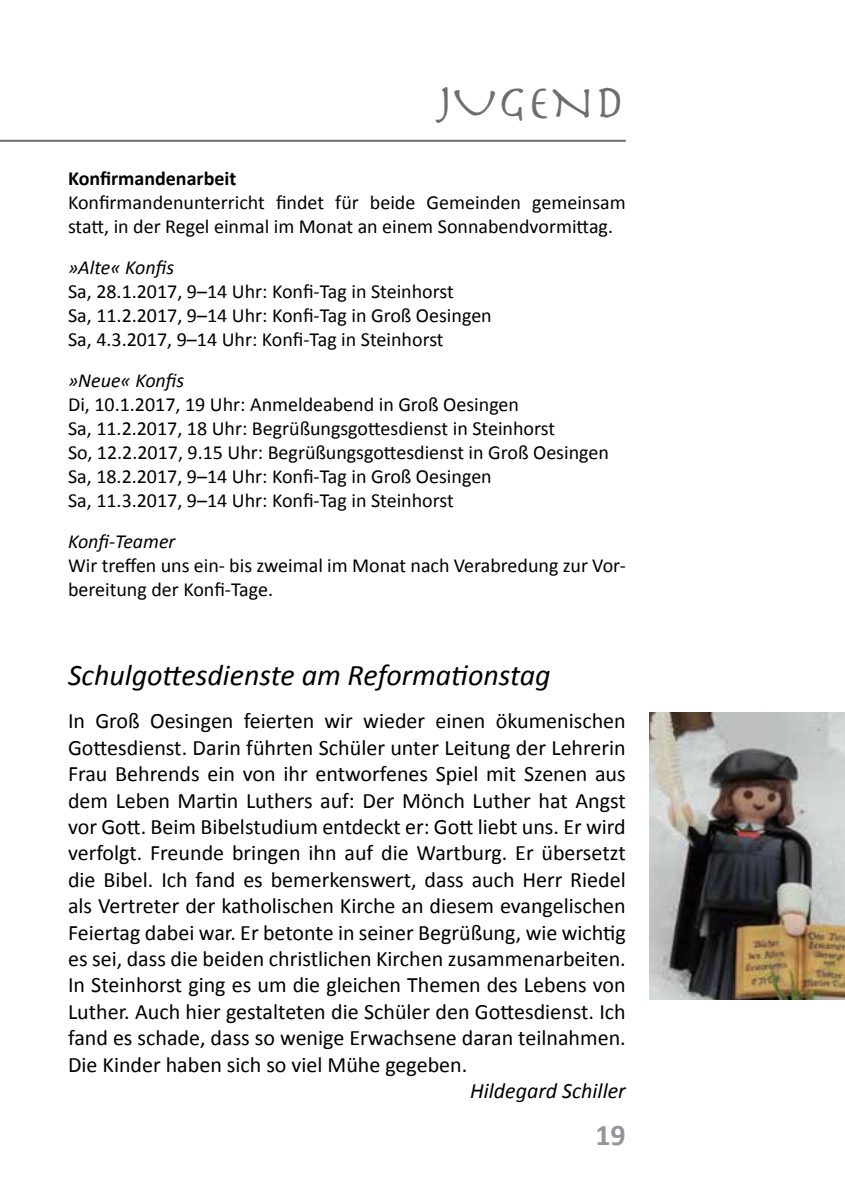
<style>
.page{position:relative;width:845px;height:1202px;background:#fff}
.page>*{position:absolute;margin:0;border:0;box-sizing:border-box;transform-origin:0 0}
.t1{font:48px "Herculanum";color:#6d6e71}
.t2{font:italic 30px "Calibri";color:#000}
.t3{font:700 30px "Calibri";color:#939598}
.t4{font:22px/26.4px "Calibri";color:#000;text-align:justify}
.t5{font:italic 22px "Calibri";color:#000}
.t6{font:20px/24px "Calibri";color:#000}
.t7{font:italic 20px "Calibri";color:#000}
.t8{font:700 20px "Calibri";color:#000}
</style>
<div class="page">
<hr style="left:0;top:140px;width:626px;height:2px;background:#6d6e71">
<img style="left:650px;top:712px;width:195px;height:287px">
<h1 class="t1" style="left:437px;top:71px;width:190px">JUGEND</h1>
<p class="t8" style="left:68px;top:166px;width:170px">Konfirmandenarbeit</p>
<p class="t6" style="left:68px;top:191px;width:559px">Konfirmandenunterricht findet für beide Gemeinden gemeinsam statt, in der Regel einmal im Monat an einem Sonnabendvormittag.</p>
<p class="t7" style="left:68px;top:254px;width:108px">»Alte« Konfis</p>
<p class="t6" style="left:68px;top:280px;width:425px">Sa, 28.1.2017, 9–14 Uhr: Konfi-Tag in Steinhorst<br>Sa, 11.2.2017, 9–14 Uhr: Konfi-Tag in Groß Oesingen<br>Sa, 4.3.2017, 9–14 Uhr: Konfi-Tag in Steinhorst</p>
<p class="t7" style="left:68px;top:367px;width:118px">»Neue« Konfis</p>
<p class="t6" style="left:68px;top:393px;width:542px">Di, 10.1.2017, 19 Uhr: Anmeldeabend in Groß Oesingen<br>Sa, 11.2.2017, 18 Uhr: Begrüßungsgottesdienst in Steinhorst<br>So, 12.2.2017, 9.15 Uhr: Begrüßungsgottesdienst in Groß Oesingen Sa, 18.2.2017, 9–14 Uhr: Konfi-Tag in Groß Oesingen<br>Sa, 11.3.2017, 9–14 Uhr: Konfi-Tag in Steinhorst</p>
<p class="t7" style="left:68px;top:528px;width:109px">Konfi-Teamer</p>
<p class="t6" style="left:68px;top:554px;width:559px">Wir treffen uns ein- bis zweimal im Monat nach Verabredung zur Vor&shy;bereitung der Konfi-Tage.</p>
<h2 class="t2" style="left:68px;top:654px;width:484px">Schulgottesdienste am Reformationstag</h2>
<p class="t4" style="left:68px;top:708px;width:559px">In Groß Oesingen feierten wir wieder einen ökumenischen Gottesdienst. Darin führten Schüler unter Leitung der Lehrerin Frau Behrends ein von ihr entworfenes Spiel mit Szenen aus dem Leben Martin Luthers auf: Der Mönch Luther hat Angst vor Gott. Beim Bibelstudium entdeckt er: Gott liebt uns. Er wird verfolgt. Freunde bringen ihn auf die Wartburg. Er übersetzt die Bibel. Ich fand es bemerkenswert, dass auch Herr Riedel als Vertreter der katholischen Kirche an diesem evangelischen Feiertag dabei war. Er betonte in seiner Begrüßung, wie wichtig es sei, dass die beiden christlichen Kirchen zusammenarbeiten.<br>In Steinhorst ging es um die gleichen Themen des Lebens von Luther. Auch hier gestalteten die Schüler den Gottesdienst. Ich fand es schade, dass so wenige Erwachsene daran teilnahmen.<br>Die Kinder haben sich so viel Mühe gegeben.</p>
<p class="t5" style="left:470px;top:1076px;width:157px">Hildegard Schiller</p>
<h2 class="t3" style="left:595px;top:1116px;width:32px">19</h2>
</div>
